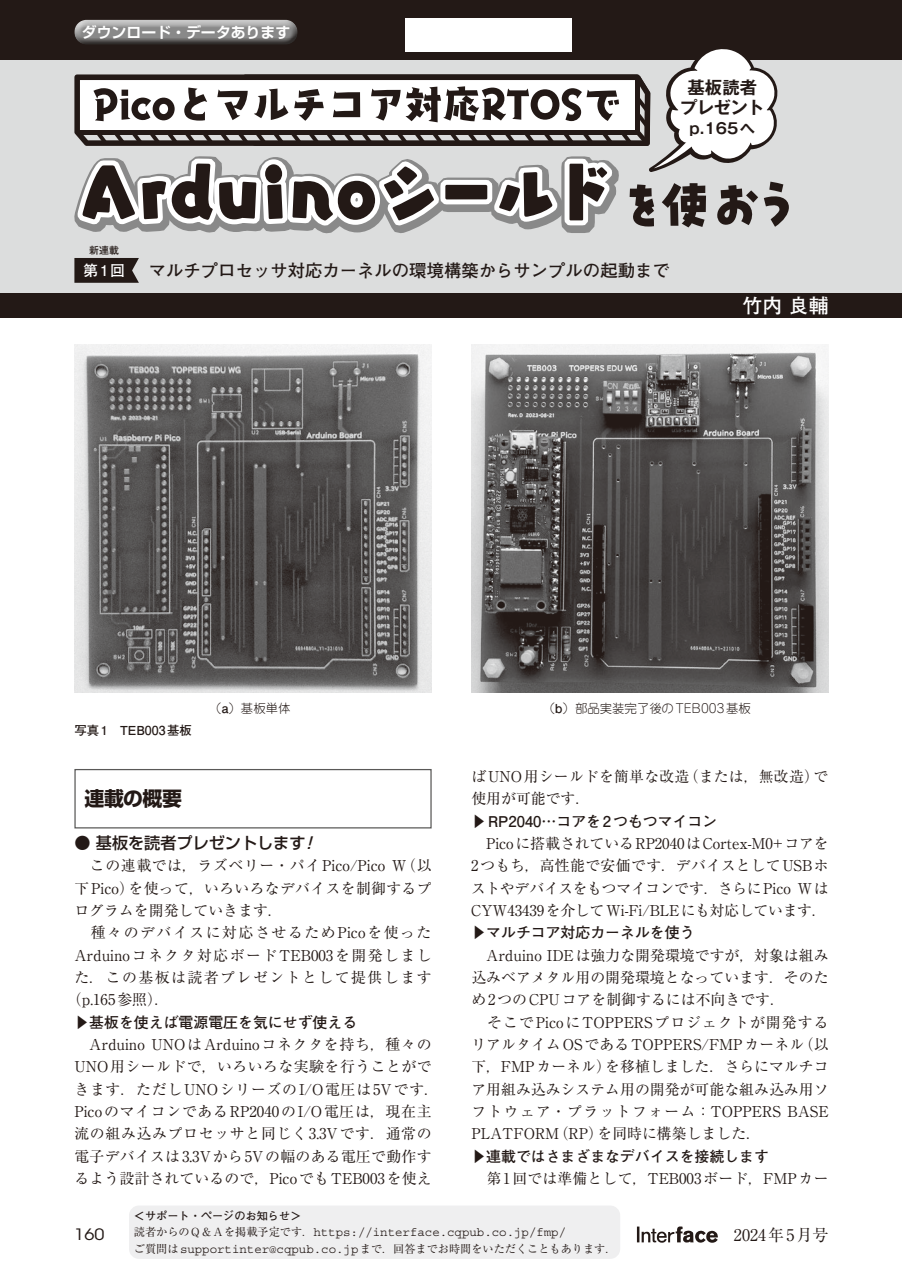
<style>
.page{position:relative;width:903px;height:1275px;background:#fff}
.page>*{position:absolute;margin:0;border:0;box-sizing:border-box;transform-origin:0 0}
.t1{font:700 19.78px "Shin Go Pro";letter-spacing:-.02em;color:#231916}
.t2{font:700 19.78px "Futo Go B101 Pr 6 N";color:#fff}
.t3{font:700 17.32px "Futo Go B101 Pr 6 N";color:#231916}
.t4{font:700 17.32px/19.8px "Gothic MB101 Pr 6 N De";letter-spacing:-.035em;color:#231916;text-align:center}
.t5{font:500 16.1px "Shin Go Pro";color:#231916}
.t6{font:16.1px "Ryumin Pro";color:#231916}
.t7{font:15.58px "ITC Avant Garde Std";color:#231916;scale:1.11 1}
.t8{font:14.88px/22.4px "Ryumin Pro";letter-spacing:.005em;color:#231916;text-align:justify}
.t9{font:14.88px/22.4px "Ryumin Pro";letter-spacing:.03em;color:#231916;text-align:center}
.t10{font:700 14.88px "Futo Go B101 Pro";color:#231916}
.t11{font:14.88px "Ryumin Pro";letter-spacing:.095em;color:#231916}
.t12{font:14.88px "Ryumin Pro";letter-spacing:.105em;color:#231916}
.t13{font:14.88px "Ryumin Pro";letter-spacing:.1em;color:#231916}
.t14{font:700 14.88px "Shin Go Pr 6 N De";color:#fff}
.t15{font:700 14.88px "Gothic MB101 Pr 6 N De";color:#231916}
.t16{font:700 14.88px "Futo Go B101 Pr 6 N";color:#fff}
.t17{font:12.42px "Courier Std";color:#231916}
.t18{font:300 12.42px "Jun 101 Pro";color:#231916}
.t19{font:700 12.42px "Futo Go B101 Pro";color:#231916}
.t20{font:11.2px "Ryumin Pro";color:#231916}
.t21{font:700 11.2px "Futo Go B101 Pro";color:#231916}
.t22{font:700 9.97px "Futo Go B101 Pr 6 N";color:#231916}
.s1{font-family:"Futo Go B101 Pro";font-weight:700}
.s2{font-style:italic}
.s3{font-family:"Ryumin Pro";font-size:11.2px}
.s4{font-family:"Courier Std";font-size:12.42px}
</style>
<div class="page">
<svg style="left:637px;top:1226px;width:81px;height:17px"></svg>
<div style="left:0;top:0;width:902px;height:314px;background:#dcdddd"></div>
<div style="left:0;top:0;width:902px;height:60px;background:#231916"></div>
<div style="left:74px;top:769px;width:358px;height:59px;border:1px solid #595857"></div>
<img style="left:163px;top:651px;width:269px;height:41px">
<img style="left:471px;top:346px;width:357px;height:346px">
<div style="left:129px;top:1205px;width:491px;height:54px;background:#efeff0;border-radius:10px"></div>
<div style="left:0;top:293px;width:902px;height:24px;background:#231916"></div>
<svg style="left:59px;top:317px;width:104px;height:512px"></svg>
<svg style="left:201px;top:651px;width:46px;height:178px"></svg>
<svg style="left:247px;top:651px;width:57px;height:178px"></svg>
<svg style="left:70px;top:19px;width:719px;height:632px"></svg>
<div style="left:405px;top:18px;width:167px;height:34px;background:#fff"></div>
<p class="t14" style="left:82px;top:20px;width:210px">ダウンロード・データあります</p>
<p class="t4" style="left:680px;top:77px;width:86px">基板読者プレゼント</p>
<p class="t15" style="left:689px;top:116px;width:67px">p.165へ</p>
<p class="t22" style="left:89px;top:243px;width:31px">新連載</p>
<p class="t16" style="left:83px;top:258px;width:43px">第1回</p>
<p class="t3" style="left:149px;top:257px;width:522px">マルチプロセッサ対応カーネルの環境構築からサンプルの起動まで</p>
<h1 class="t2" style="left:742px;top:289px;width:87px">竹内 良輔</h1>
<p class="t19" style="left:74px;top:721px;width:119px">写真1　TEB003基板</p>
<p class="t18" style="left:209px;top:698px;width:83px">（<span class="s1">a</span>）基板単体</p>
<p class="t18" style="left:543px;top:698px;width:209px">（<span class="s1">b</span>）部品実装完了後のTEB003基板</p>
<h1 class="t1" style="left:84px;top:783px;width:99px">連載の概要</h1>
<p class="t5" style="left:74px;top:829px;width:245px">● 基板を読者プレゼントします<span class="s2">!</span></p>
<p class="t8" style="left:74px;top:854px;width:359px;text-indent:15px">この連載では，ラズベリー・パイPico/Pico W（以下Pico）を使って，いろいろなデバイスを制御するプログラムを開発していきます．</p>
<p class="t12" style="left:91px;top:921px;width:342px">種々のデバイスに対応させるためPicoを使った</p>
<p class="t11" style="left:74px;top:943px;width:359px">Arduinoコネクタ対応ボードTEB003を開発しまし</p>
<p class="t13" style="left:74px;top:966px;width:359px">た．この基板は読者プレゼントとして提供します</p>
<p class="t8" style="left:67px;top:987px;width:104px">（p.165参照）．</p>
<p class="t10" style="left:74px;top:1010px;width:284px">▶基板を使えば電源電圧を気にせず使える</p>
<p class="t9" style="left:74px;top:1032px;width:366px">Arduino UNOはArduinoコネクタを持ち，種々の<br>UNO用シールドで，いろいろな実験を行うことができます．ただしUNOシリーズのI/O電圧は5Vです．<br>PicoのマイコンであるRP2040のI/O電圧は，現在主流の組み込みプロセッサと同じく3.3Vです．通常の電子デバイスは3.3Vから5Vの幅のある電圧で動作するよう設計されているので，PicoでもTEB003を使え</p>
<p class="t8" style="left:471px;top:764px;width:359px">ばUNO用シールドを簡単な改造（または，無改造）で使用が可能です．</p>
<p class="t10" style="left:471px;top:809px;width:247px">▶RP2040…コアを2つもつマイコン</p>
<p class="t8" style="left:471px;top:831px;width:359px;text-indent:15px">Picoに搭載されているRP2040はCortex-M0+コアを2つもち，高性能で安価です．デバイスとしてUSBホストやデバイスをもつマイコンです．さらにPico WはCYW43439を介してWi-Fi/BLEにも対応しています．</p>
<p class="t10" style="left:471px;top:921px;width:225px">▶マルチコア対応カーネルを使う</p>
<p class="t8" style="left:471px;top:943px;width:359px;text-align:left">　Arduino IDEは強力な開発環境ですが，対象は組み込みベアメタル用の開発環境となっています．そのため2つのCPUコアを制御するには不向きです．<br>　そこでPicoにTOPPERSプロジェクトが開発するリアルタイムOSであるTOPPERS/FMPカーネル（以下，FMPカーネル）を移植しました．さらにマルチコア用組み込みシステム用の開発が可能な組み込み用ソフトウェア・プラットフォーム：TOPPERS BASE<br>PLATFORM（RP）を同時に構築しました．</p>
<p class="t10" style="left:471px;top:1144px;width:299px">▶連載ではさまざまなデバイスを接続します</p>
<p class="t8" style="left:486px;top:1166px;width:344px">第1回では準備として，TEB003ボード，FMPカー</p>
<p class="t21" style="left:134px;top:1207px;width:169px">＜サポート・ページのお知らせ＞</p>
<p class="t17" style="left:134px;top:1226px;width:434px"><span class="s3">読者からのQ＆Aを掲載予定です．</span>https://interface.cqpub.co.jp/fmp/</p>
<p class="t20" style="left:134px;top:1239px;width:484px">ご質問は<span class="s4">supportinter@cqpub.co.jp</span>まで．回答までお時間をいただくこともあります．</p>
<p class="t7" style="left:74px;top:1225px;width:29px">160</p>
<p class="t6" style="left:718px;top:1222px;width:112px">　2024年5月号</p>
</div>
